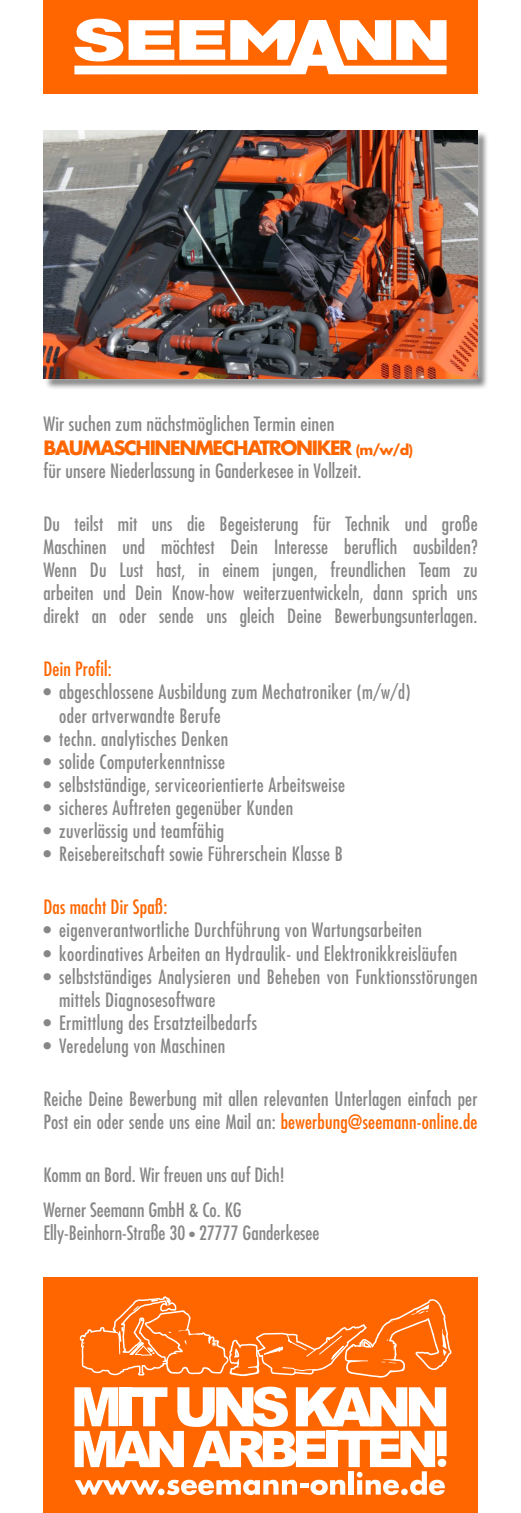
<style>
.page{position:relative;width:521px;height:1513px;background:#fff}
.page>*{position:absolute;margin:0;border:0;box-sizing:border-box;transform-origin:0 0}
.t1{font:condensed 19.25px/23.1px "Futura";letter-spacing:.02em;color:#878787}
.t2{font:condensed 19.25px/23.1px "Futura";color:#878787}
.t3{font:700 19.25px "Futura Std";letter-spacing:-.07em;color:#f60}
.t4{font:condensed 19.25px "Futura";letter-spacing:.01em;color:#f60}
.s1{font-size:14px}
.s2{color:#f60}
.s3{font-family:"Futura Std";font-weight:500;font-stretch:normal;color:#f60}
.s4{font-size:14.88px}
</style>
<div class="page">
<div style="left:43px;top:1277px;width:434px;height:236px;background:#f60"></div>
<div style="left:43px;top:0;width:434px;height:93px;background:#f60"></div>
<svg style="left:79px;top:1296px;width:372px;height:82px"></svg>
<svg style="left:74px;top:1387px;width:372px;height:108px"></svg>
<svg style="left:74px;top:19px;width:372px;height:55px"></svg>
<div style="left:44px;top:131px;width:445px;height:259px;background:#000;opacity:.5"></div>
<div style="left:38px;top:124px;width:445px;height:260px;background:#fff;opacity:.75"></div>
<img style="left:43px;top:130px;width:434px;height:248px">
<p class="t1" style="left:43px;top:412px;width:292px">Wir suchen zum nächstmöglichen Termin einen</p>
<p class="t3" style="left:43px;top:435px;width:371px">BAUMASCHINENMECHATRONIKER <span class="s1">(m/w/d)</span></p>
<p class="t1" style="left:43px;top:459px;width:319px">für unsere Niederlassung in Ganderkesee in Vollzeit.</p>
<p class="t1" style="left:43px;top:512px;width:436px;text-align:justify">Du teilst mit uns die Begeisterung für Technik und große Maschinen und möchtest Dein Interesse beruflich ausbilden?<br>Wenn Du Lust hast, in einem jungen, freundlichen Team zu arbeiten und Dein Know-how weiterzuentwickeln, dann sprich uns direkt an oder sende uns gleich Deine Bewerbungsunterlagen.</p>
<p class="t4" style="left:43px;top:657px;width:70px">Dein Profil:</p>
<p class="t1" style="left:59px;top:680px;width:353px;text-indent:-16px">• abgeschlossene Ausbildung zum Mechatroniker (m/w/d) oder artverwandte Berufe</p>
<p class="t1" style="left:43px;top:727px;width:186px">• techn. analytisches Denken</p>
<p class="t1" style="left:43px;top:750px;width:183px">• solide Computerkenntnisse</p>
<p class="t1" style="left:43px;top:773px;width:303px">• selbstständige, serviceorientierte Arbeitsweise</p>
<p class="t1" style="left:43px;top:796px;width:251px">• sicheres Auftreten gegenüber Kunden</p>
<p class="t1" style="left:43px;top:819px;width:182px">• zuverlässig und teamfähig</p>
<p class="t1" style="left:43px;top:842px;width:301px">• Reisebereitschaft sowie Führerschein Klasse B</p>
<p class="t4" style="left:43px;top:895px;width:125px">Das macht Dir Spaß:</p>
<p class="t1" style="left:43px;top:918px;width:380px">• eigenverantwortliche Durchführung von Wartungsarbeiten</p>
<p class="t1" style="left:43px;top:941px;width:415px">• koordinatives Arbeiten an Hydraulik- und Elektronikkreisläufen</p>
<p class="t1" style="left:59px;top:965px;width:420px;text-indent:-16px">• selbstständiges Analysieren und Beheben von Funktionsstörungen mittels Diagnosesoftware</p>
<p class="t1" style="left:43px;top:1011px;width:215px">• Ermittlung des Ersatzteilbedarfs</p>
<p class="t1" style="left:43px;top:1034px;width:183px">• Veredelung von Maschinen</p>
<p class="t1" style="left:43px;top:1087px;width:436px">Reiche Deine Bewerbung mit allen relevanten Unterlagen einfach per<br>Post ein oder sende uns eine Mail an: <span class="s2">bewerbung</span><span class="s3">@</span><span class="s2">seemann-online.de</span></p>
<p class="t2" style="left:43px;top:1163px;width:243px">Komm an Bord. Wir freuen uns auf Dich!</p>
<p class="t2" style="left:43px;top:1198px;width:278px">Werner Seemann GmbH &amp; Co. KG<br>Elly-Beinhorn-Straße 30 <span class="s4">•</span> 27777 Ganderkesee</p>
</div>
